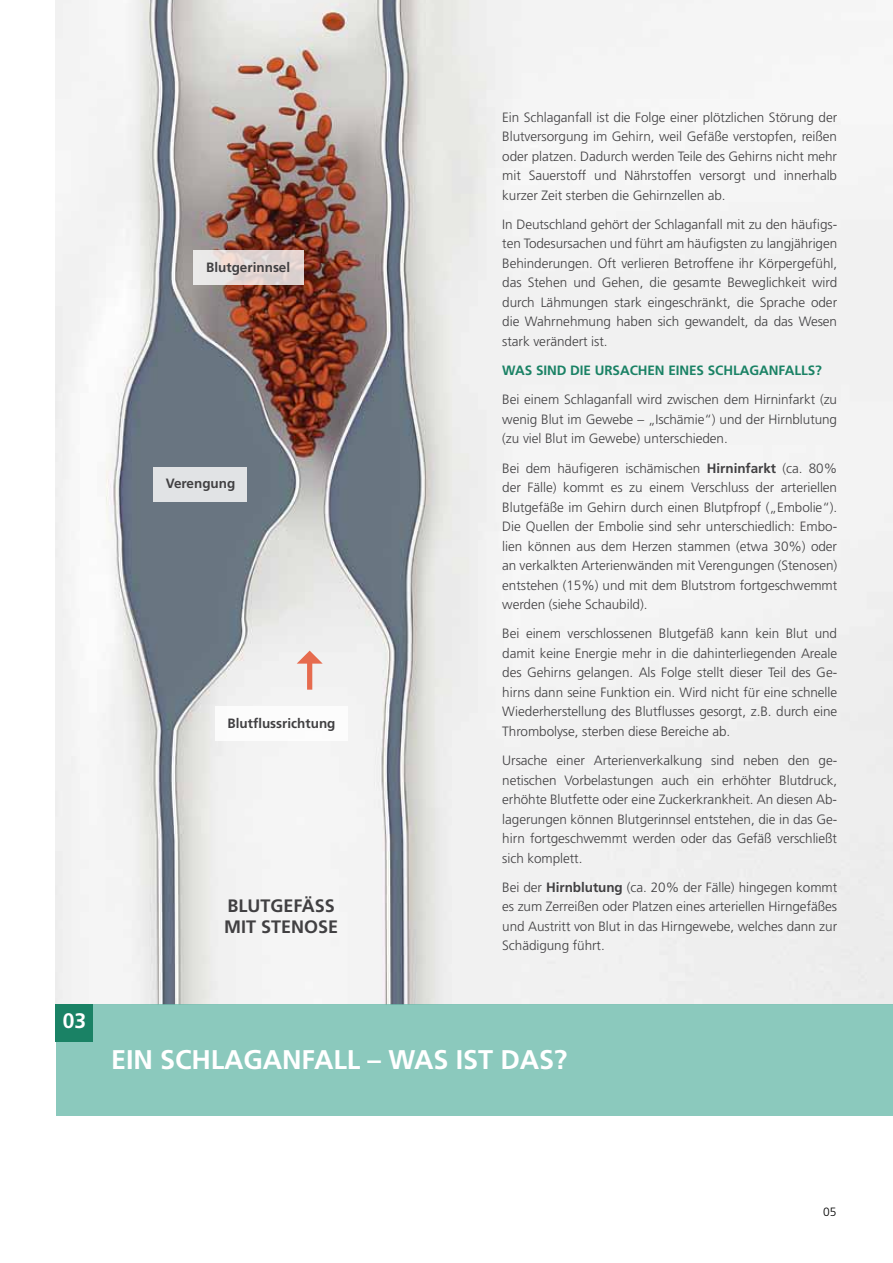
<style>
.page{position:relative;width:893px;height:1263px;background:#fff}
.page>*{position:absolute;margin:0;border:0;box-sizing:border-box;transform-origin:0 0}
.t1{font:700 27px "Frutiger LT Pro";letter-spacing:-.005em;color:#fff}
.t2{font:700 21px "Frutiger LT Pro";color:#fff}
.t3{font:700 18px "Frutiger LT Pro";color:#414042}
.t4{font:300 13.5px/19.5px "Frutiger LT Pro";letter-spacing:-.005em;color:#414042;text-align:justify}
.t5{font:700 13.5px "Frutiger LT Pro";color:#414042}
.t6{font:700 13.5px "Frutiger LT Pro";letter-spacing:-.005em;color:#1a8265}
.t7{font:300 12px "Frutiger LT Pro";color:#000}
.s1{font-weight:700}
</style>
<div class="page">
<img style="left:56px;top:0;width:837px;height:1005px">
<div style="left:153px;top:467px;width:94px;height:34px;background:#e1e3e5"></div>
<svg style="left:193px;top:251px;width:111px;height:34px;background:#e4d9d7"></svg>
<div style="left:56px;top:1005px;width:837px;height:111px;background:#8bc9bd"></div>
<div style="left:56px;top:1005px;width:37px;height:37px;background:#1a8265"></div>
<div style="left:215px;top:707px;width:133px;height:34px;background:#fff"></div>
<svg style="left:296px;top:651px;width:27px;height:39px"></svg>
<h2 class="t2" style="left:63px;top:1008px;width:25px">03</h2>
<p class="t5" style="left:206px;top:259px;width:86px">BLUTGERINNSEL</p>
<p class="t5" style="left:166px;top:475px;width:71px">VERENGUNG</p>
<p class="t5" style="left:227px;top:715px;width:109px">BLUTFLUSSRICHTUNG</p>
<h3 class="t3" style="left:227px;top:895px;width:45px">BLUTGEF</h3>
<h3 class="t3" style="left:302px;top:895px;width:35px">ÄSS</h3>
<h3 class="t3" style="left:224px;top:916px;width:12px">MIT</h3>
<h3 class="t3" style="left:261px;top:916px;width:22px">STEN</h3>
<h3 class="t3" style="left:304px;top:916px;width:24px">OSE</h3>
<p class="t4" style="left:502px;top:107px;width:336px">Ein Schlaganfall ist die Folge einer plötzlichen Störung der Blutversorgung im Gehirn, weil Gefäße verstopfen, reißen oder platzen. Dadurch werden Teile des Gehirns nicht mehr mit Sauerstoff und Nährstoffen versorgt und innerhalb kurzer Zeit sterben die Gehirnzellen ab.</p>
<p class="t4" style="left:502px;top:215px;width:336px">In Deutschland gehört der Schlaganfall mit zu den häufigs&shy;ten Todesursachen und führt am häufigsten zu langjährigen Behinderungen. Oft verlieren Betroffene ihr Körpergefühl, das Stehen und Gehen, die gesamte Beweglichkeit wird durch Lähmungen stark eingeschränkt, die Sprache oder die Wahrnehmung haben sich gewandelt, da das Wesen stark verändert ist.</p>
<p class="t6" style="left:502px;top:362px;width:43px">WAS SIND</p>
<p class="t6" style="left:570px;top:362px;width:8px">DIE</p>
<p class="t6" style="left:595px;top:362px;width:10px">URSA</p>
<p class="t6" style="left:630px;top:362px;width:18px">CHEN</p>
<p class="t6" style="left:668px;top:362px;width:8px">EINES</p>
<p class="t6" style="left:708px;top:362px;width:25px">SCHLAGANFALLS</p>
<p class="t6" style="left:815px;top:362px;width:8px">?</p>
<p class="t4" style="left:502px;top:390px;width:336px">Bei einem Schlaganfall wird zwischen dem Hirninfarkt (zu wenig Blut im Gewebe – „Ischämie“) und der Hirnblutung (zu viel Blut im Gewebe) unterschieden.</p>
<p class="t4" style="left:502px;top:458px;width:336px">Bei dem häufigeren ischämischen <span class="s1">HIRNINFARKT</span> (ca. 80% der Fälle) kommt es zu einem Verschluss der arteriellen Blutgefäße im Gehirn durch einen Blutpfropf („Embolie“).<br>Die Quellen der Embolie sind sehr unterschiedlich: Embo&shy;lien können aus dem Herzen stammen (etwa 30%) oder an verkalkten Arterienwänden mit Verengungen (Stenosen) entstehen (15%) und mit dem Blutstrom fortgeschwemmt werden (siehe Schaubild).</p>
<p class="t4" style="left:502px;top:624px;width:336px">Bei einem verschlossenen Blutgefäß kann kein Blut und damit keine Energie mehr in die dahinterliegenden Areale des Gehirns gelangen. Als Folge stellt dieser Teil des Ge&shy;hirns dann seine Funktion ein. Wird nicht für eine schnelle Wiederherstellung des Blutflusses gesorgt, z.B. durch eine Thrombolyse, sterben diese Bereiche ab.</p>
<p class="t4" style="left:502px;top:751px;width:336px">Ursache einer Arterienverkalkung sind neben den ge&shy;netischen Vorbelastungen auch ein erhöhter Blutdruck, erhöhte Blutfette oder eine Zuckerkrankheit. An diesen Ab&shy;lagerungen können Blutgerinnsel entstehen, die in das Ge&shy;hirn fortgeschwemmt werden oder das Gefäß verschließt sich komplett.</p>
<p class="t4" style="left:502px;top:878px;width:336px">Bei der <span class="s1">HIRNBLUTUNG</span> (ca. 20% der Fälle) hingegen kommt es zum Zerreißen oder Platzen eines arteriellen Hirngefäßes und Austritt von Blut in das Hirngewebe, welches dann zur Schädigung führt.</p>
<h1 class="t1" style="left:111px;top:1043px;width:98px">EIN SCHLAGANFALL</h1>
<h1 class="t1" style="left:368px;top:1043px;width:151px">– WASIST DAS</h1>
<h1 class="t1" style="left:554px;top:1043px;width:15px">?</h1>
<p class="t7" style="left:823px;top:1204px;width:15px">05</p>
</div>
